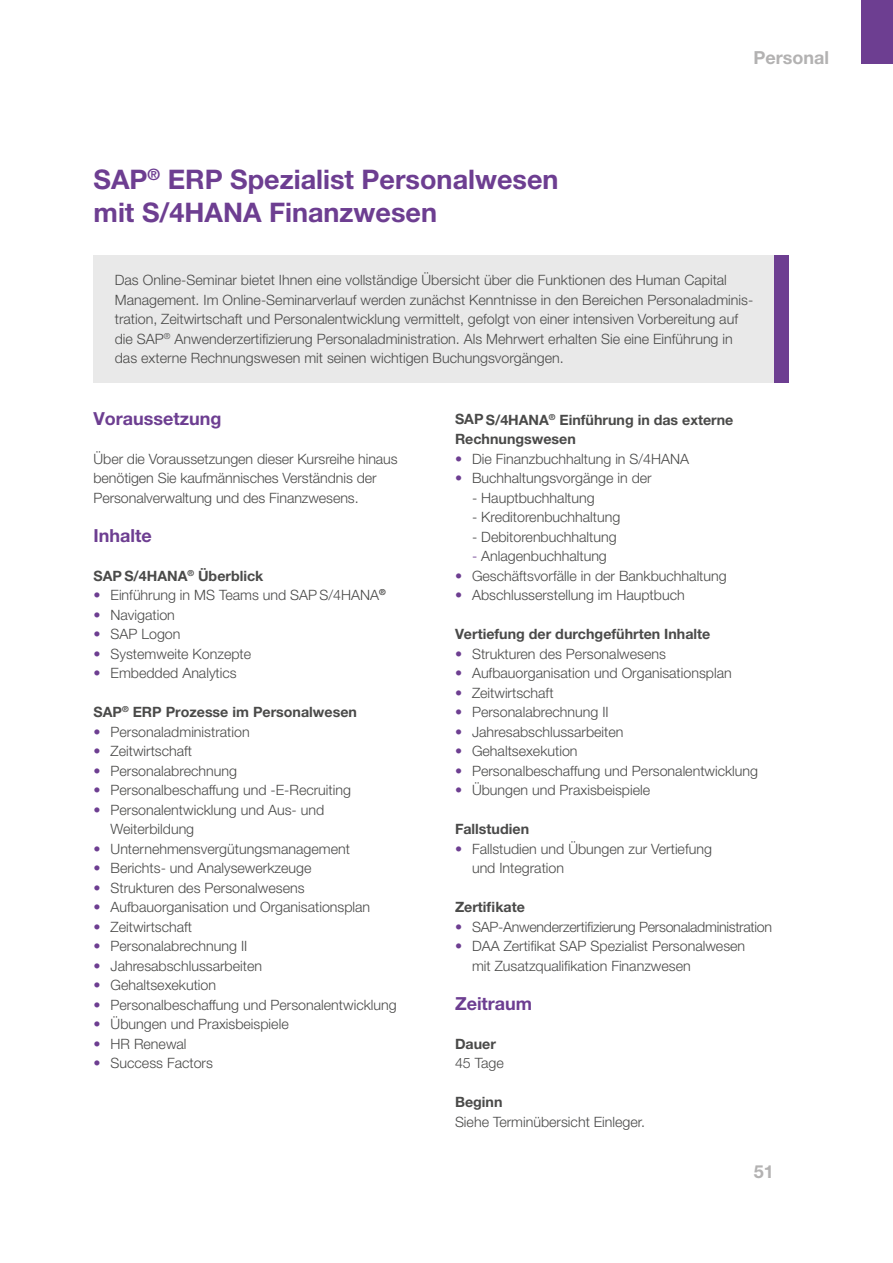
<style>
.page{position:relative;width:893px;height:1263px;background:#fff}
.page>*{position:absolute;margin:0;border:0;box-sizing:border-box;transform-origin:0 0}
.t1{font:700 27px/32.4px "Helvetica Neue LT Pro";color:#6d3e91}
.t2{font:700 18px "Helvetica Neue LT Pro";color:#6d3e91}
.t3{font:700 18px "Helvetica Neue LT Pro";color:#b3b2b2}
.t4{font:300 14.25px/19.5px "Helvetica Neue LT Pro";color:#4a4a49}
.t5{font:700 14.25px/19.5px "Helvetica Neue LT Pro";color:#4a4a49}
.t6{font:300 14.25px "Helvetica Neue LT Pro";letter-spacing:-.02em;color:#4a4a49}
.s1{color:#6d3e91}
</style>
<div class="page">
<div style="left:861px;top:0;width:32px;height:64px;background:#6d3e91"></div>
<div style="left:94px;top:255px;width:680px;height:128px;background:#e9e9e9"></div>
<div style="left:774px;top:255px;width:15px;height:128px;background:#6d3e91"></div>
<h1 class="t1" style="left:94px;top:163px;width:467px">SAP<sup>®</sup> ERP Spezialist Personalwesen mit S/4HANA Finanzwesen</h1>
<p class="t3" style="left:753px;top:46px;width:77px">Personal</p>
<p class="t4" style="left:115px;top:270px;width:640px">Das Online-Seminar bietet Ihnen eine vollständige Übersicht über die Funktionen des Human Capital Management. Im Online-Seminarverlauf werden zunächst Kenntnisse in den Bereichen Personaladminis&shy;tration, Zeitwirtschaft und Personalentwicklung vermittelt, gefolgt von einer intensiven Vorbereitung auf die SAP<sup>®</sup> Anwenderzertifizierung Personaladministration. Als Mehrwert erhalten Sie eine Einführung in das externe Rechnungswesen mit seinen wichtigen Buchungsvorgängen.</p>
<p class="t2" style="left:94px;top:407px;width:130px">Voraussetzung</p>
<p class="t4" style="left:94px;top:448px;width:306px">Über die Voraussetzungen dieser Kursreihe hinaus benötigen Sie kaufmännisches Verständnis der<br>Personalverwaltung und des Finanzwesens.</p>
<p class="t2" style="left:94px;top:524px;width:60px">Inhalte</p>
<p class="t5" style="left:94px;top:565px;width:171px">SAP S/4HANA<sup>®</sup> Überblick</p>
<p class="t4" style="left:94px;top:585px;width:294px"><span class="s1">•</span> Einführung in MS Teams und SAP S/4HANA<sup>®</sup></p>
<p class="t4" style="left:94px;top:604px;width:83px"><span class="s1">•</span> Navigation</p>
<p class="t4" style="left:94px;top:624px;width:88px"><span class="s1">•</span> SAP Logon</p>
<p class="t4" style="left:94px;top:643px;width:159px"><span class="s1">•</span> Systemweite Konzepte</p>
<p class="t4" style="left:94px;top:663px;width:145px"><span class="s1">•</span> Embedded Analytics</p>
<p class="t5" style="left:94px;top:702px;width:265px">SAP<sup>®</sup> ERP Prozesse im Personalwesen</p>
<p class="t4" style="left:94px;top:721px;width:158px"><span class="s1">•</span> Personaladministration</p>
<p class="t4" style="left:94px;top:741px;width:100px"><span class="s1">•</span> Zeitwirtschaft</p>
<p class="t4" style="left:94px;top:760px;width:145px"><span class="s1">•</span> Personalabrechnung</p>
<p class="t4" style="left:94px;top:780px;width:259px"><span class="s1">•</span> Personalbeschaffung und -E-Recruiting</p>
<p class="t4" style="left:111px;top:799px;width:215px;text-indent:-17px"><span class="s1">•</span> Personalentwicklung und Aus- und<br>Weiterbildung</p>
<p class="t4" style="left:94px;top:838px;width:258px"><span class="s1">•</span> Unternehmensvergütungsmanagement</p>
<p class="t4" style="left:94px;top:858px;width:219px"><span class="s1">•</span> Berichts- und Analysewerkzeuge</p>
<p class="t4" style="left:94px;top:877px;width:213px"><span class="s1">•</span> Strukturen des Personalwesens</p>
<p class="t4" style="left:94px;top:897px;width:278px"><span class="s1">•</span> Aufbauorganisation und Organisationsplan</p>
<p class="t4" style="left:94px;top:916px;width:100px"><span class="s1">•</span> Zeitwirtschaft</p>
<p class="t4" style="left:94px;top:936px;width:155px"><span class="s1">•</span> Personalabrechnung II</p>
<p class="t4" style="left:94px;top:955px;width:170px"><span class="s1">•</span> Jahresabschlussarbeiten</p>
<p class="t4" style="left:94px;top:975px;width:124px"><span class="s1">•</span> Gehaltsexekution</p>
<p class="t4" style="left:94px;top:994px;width:305px"><span class="s1">•</span> Personalbeschaffung und Personalentwicklung</p>
<p class="t4" style="left:94px;top:1014px;width:197px"><span class="s1">•</span> Übungen und Praxisbeispiele</p>
<p class="t4" style="left:94px;top:1033px;width:95px"><span class="s1">•</span> HR Renewal</p>
<p class="t4" style="left:94px;top:1053px;width:121px"><span class="s1">•</span> Success Factors</p>
<p class="t5" style="left:455px;top:409px;width:280px">SAP S/4HANA<sup>®</sup> Einführung in das externe<br>Rechnungswesen</p>
<p class="t4" style="left:455px;top:448px;width:236px"><span class="s1">•</span> Die Finanzbuchhaltung in S/4HANA</p>
<p class="t4" style="left:455px;top:468px;width:198px"><span class="s1">•</span> Buchhaltungsvorgänge in der</p>
<p class="t4" style="left:472px;top:487px;width:124px">- Hauptbuchhaltung</p>
<p class="t4" style="left:472px;top:507px;width:150px">- Kreditorenbuchhaltung</p>
<p class="t4" style="left:472px;top:526px;width:146px">- Debitorenbuchhaltung</p>
<p class="t4" style="left:472px;top:546px;width:136px"><span class="s1">-</span> Anlagenbuchhaltung</p>
<p class="t4" style="left:455px;top:565px;width:273px"><span class="s1">•</span> Geschäftsvorfälle in der Bankbuchhaltung</p>
<p class="t4" style="left:455px;top:585px;width:231px"><span class="s1">•</span> Abschlusserstellung im Hauptbuch</p>
<p class="t5" style="left:455px;top:624px;width:257px">Vertiefung der durchgeführten Inhalte</p>
<p class="t4" style="left:455px;top:643px;width:213px"><span class="s1">•</span> Strukturen des Personalwesens</p>
<p class="t4" style="left:455px;top:663px;width:278px"><span class="s1">•</span> Aufbauorganisation und Organisationsplan</p>
<p class="t4" style="left:455px;top:682px;width:100px"><span class="s1">•</span> Zeitwirtschaft</p>
<p class="t4" style="left:455px;top:702px;width:155px"><span class="s1">•</span> Personalabrechnung II</p>
<p class="t4" style="left:455px;top:721px;width:170px"><span class="s1">•</span> Jahresabschlussarbeiten</p>
<p class="t4" style="left:455px;top:741px;width:124px"><span class="s1">•</span> Gehaltsexekution</p>
<p class="t4" style="left:455px;top:760px;width:305px"><span class="s1">•</span> Personalbeschaffung und Personalentwicklung</p>
<p class="t4" style="left:455px;top:780px;width:197px"><span class="s1">•</span> Übungen und Praxisbeispiele</p>
<p class="t5" style="left:455px;top:819px;width:76px">Fallstudien</p>
<p class="t4" style="left:472px;top:838px;width:241px;text-indent:-17px"><span class="s1">•</span> Fallstudien und Übungen zur Vertiefung und Integration</p>
<p class="t5" style="left:455px;top:897px;width:71px">Zertifikate</p>
<p class="t6" style="left:455px;top:918px;width:319px"><span class="s1">•</span> SAP-Anwenderzertifizierung Personaladministration</p>
<p class="t4" style="left:472px;top:936px;width:275px;text-indent:-17px"><span class="s1">•</span> DAA Zertifikat SAP Spezialist Personalwesen mit Zusatzqualifikation Finanzwesen</p>
<p class="t2" style="left:455px;top:992px;width:79px">Zeitraum</p>
<p class="t5" style="left:455px;top:1033px;width:42px">Dauer</p>
<p class="t4" style="left:455px;top:1053px;width:50px">45 Tage</p>
<p class="t5" style="left:455px;top:1092px;width:49px">Beginn</p>
<p class="t4" style="left:455px;top:1111px;width:189px">Siehe Terminübersicht Einleger.</p>
<p class="t3" style="left:754px;top:1160px;width:22px">51</p>
</div>
